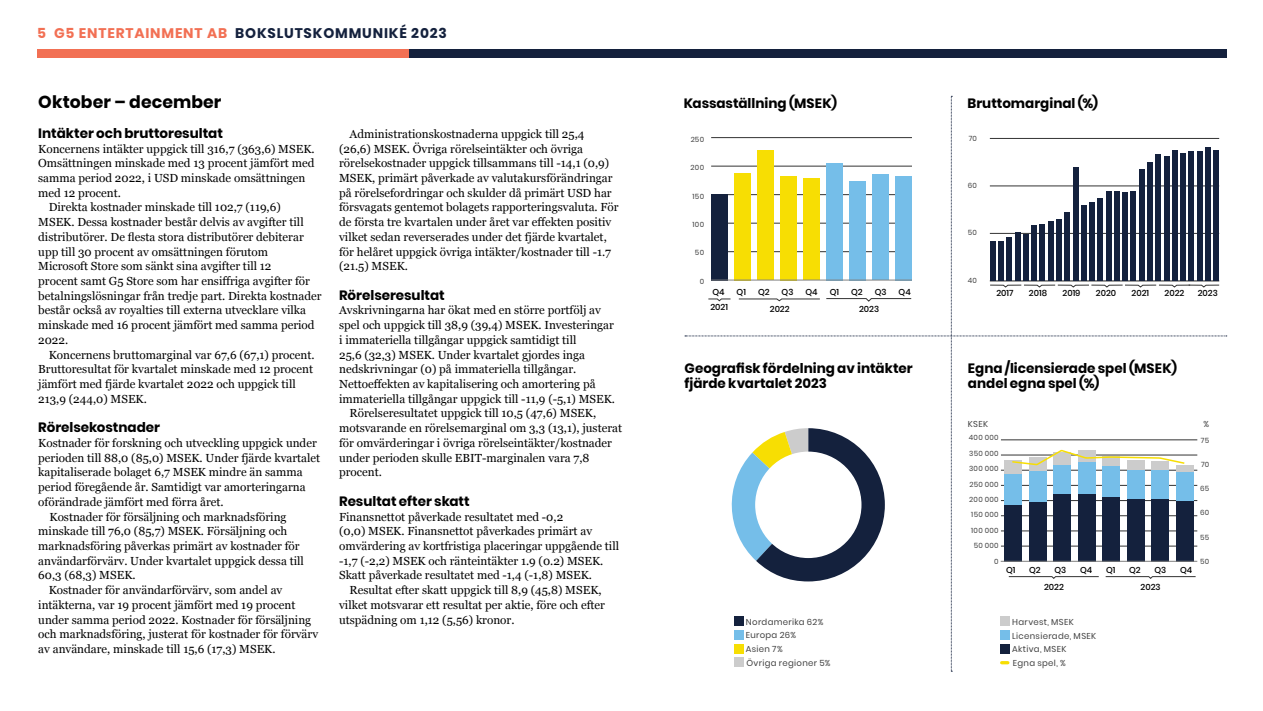
<style>
.page{position:relative;width:1263px;height:711px;background:#fff}
.page>*{position:absolute;margin:0;border:0;box-sizing:border-box;transform-origin:0 0}
.G5_Headline_11_5pt{font:700 17.25px "Poppins";letter-spacing:.005em;color:#000}
.t1{font:700 13.95px "Poppins";letter-spacing:.06em;color:#14213d}
.G5_Subheader{font:700 13.5px/14.7px "Poppins";color:#000}
.G5_Body_indent{font:11.7px/14.7px "Georgia";color:#000}
.G5_Body{font:11.7px/14.7px "Georgia";color:#000}
.graph_legend{font:8.55px "Poppins";letter-spacing:.04em;color:#404040}
.G5_Graph_year{font:500 8.55px "Poppins";color:#000}
.graph_numbers{font:7.2px "Poppins";letter-spacing:.045em;color:#404040}
.s1{color:#f27054}
</style>
<div class="page">
<div style="left:37px;top:49px;width:1189px;height:9px;background:#14213d"></div>
<div style="left:37px;top:49px;width:371px;height:9px;background:#f27054"></div>
<svg style="left:685px;top:96px;width:542px;height:575px"></svg>
<p class="t1" style="left:37px;top:25px;width:411px"><span class="s1">5 G5 ENTERTAINMENT AB</span> BOKSLUTSKOMMUNIKÉ 2023</p>
<p class="G5_Headline_11_5pt" style="left:38px;top:92px;width:185px">Oktober – december</p>
<p class="G5_Subheader" style="left:38px;top:126px;width:186px">Intäkter och bruttoresultat</p>
<p class="G5_Body" style="left:38px;top:140px;width:278px">Koncernens intäkter uppgick till 316,7 (363,6) MSEK.<br>Omsättningen minskade med 13 procent jämfört med samma period 2022, i USD minskade omsättningen med 12 procent.</p>
<p class="G5_Body_indent" style="left:38px;top:199px;width:285px;text-indent:11px">Direkta kostnader minskade till 102,7 (119,6)<br>MSEK. Dessa kostnader består delvis av avgifter till distributörer. De flesta stora distributörer debiterar upp till 30 procent av omsättningen förutom<br>Microsoft Store som sänkt sina avgifter till 12<br>procent samt G5 Store som har ensiffriga avgifter för betalningslösningar från tredje part. Direkta kostnader består också av royalties till externa utvecklare vilka minskade med 16 procent jämfört med samma period 2022.</p>
<p class="G5_Body_indent" style="left:38px;top:346px;width:278px;text-indent:11px">Koncernens bruttomarginal var 67,6 (67,1) procent.<br>Bruttoresultat för kvartalet minskade med 12 procent jämfört med fjärde kvartalet 2022 och uppgick till 213,9 (244,0) MSEK.</p>
<p class="G5_Subheader" style="left:38px;top:420px;width:123px">Rörelsekostnader</p>
<p class="G5_Body" style="left:38px;top:434px;width:283px">Kostnader för forskning och utveckling uppgick under perioden till 88,0 (85,0) MSEK. Under fjärde kvartalet kapitaliserade bolaget 6,7 MSEK mindre än samma period föregående år. Samtidigt var amorteringarna oförändrade jämfört med förra året.</p>
<p class="G5_Body" style="left:38px;top:508px;width:267px;text-indent:11px">Kostnader för försäljning och marknadsföring minskade till 76,0 (85,7) MSEK. Försäljning och marknadsföring påverkas primärt av kostnader för användarförvärv. Under kvartalet uppgick dessa till 60,3 (68,3) MSEK.</p>
<p class="G5_Body_indent" style="left:38px;top:581px;width:281px;text-indent:11px">Kostnader för användarförvärv, som andel av intäkterna, var 19 procent jämfört med 19 procent under samma period 2022. Kostnader för försäljning och marknadsföring, justerat för kostnader för förvärv av användare, minskade till 15,6 (17,3) MSEK.</p>
<p class="G5_Body_indent" style="left:339px;top:126px;width:281px;text-indent:11px">Administrationskostnaderna uppgick till 25,4 (26,6) MSEK. Övriga rörelseintäkter och övriga rörelsekostnader uppgick tillsammans till -14,1 (0,9)<br>MSEK, primärt påverkade av valutakursförändringar på rörelsefordringar och skulder då primärt USD har försvagats gentemot bolagets rapporteringsvaluta. För de första tre kvartalen under året var effekten positiv vilket sedan reverserades under det fjärde kvartalet, för helåret uppgick övriga intäkter/kostnader till -1.7 (21.5) MSEK.</p>
<p class="G5_Subheader" style="left:339px;top:287px;width:107px">Rörelseresultat</p>
<p class="G5_Body" style="left:339px;top:302px;width:277px">Avskrivningarna har ökat med en större portfölj av spel och uppgick till 38,9 (39,4) MSEK. Investeringar i immateriella tillgångar uppgick samtidigt till<br>25,6 (32,3) MSEK. Under kvartalet gjordes inga nedskrivningar (0) på immateriella tillgångar.<br>Nettoeffekten av kapitalisering och amortering på immateriella tillgångar uppgick till -11,9 (-5,1) MSEK.</p>
<p class="G5_Body_indent" style="left:339px;top:405px;width:284px;text-indent:11px">Rörelseresultatet uppgick till 10,5 (47,6) MSEK, motsvarande en rörelsemarginal om 3,3 (13,1), justerat för omvärderingar i övriga rörelseintäkter/kostnader under perioden skulle EBIT-marginalen vara 7,8 procent.</p>
<p class="G5_Subheader" style="left:339px;top:493px;width:132px">Resultat efter skatt</p>
<p class="G5_Body" style="left:339px;top:508px;width:281px">Finansnettot påverkade resultatet med -0,2<br>(0,0) MSEK. Finansnettot påverkades primärt av omvärdering av kortfristiga placeringar uppgående till -1,7 (-2,2) MSEK och ränteintäkter 1.9 (0.2) MSEK.<br>Skatt påverkade resultatet med -1,4 (-1,8) MSEK.</p>
<p class="G5_Body_indent" style="left:339px;top:581px;width:267px;text-indent:11px">Resultat efter skatt uppgick till 8,9 (45,8) MSEK, vilket motsvarar ett resultat per aktie, före och efter utspädning om 1,12 (5,56) kronor.</p>
<p class="G5_Subheader" style="left:684px;top:96px;width:155px">Kassaställning (MSEK)</p>
<p class="G5_Subheader" style="left:967px;top:96px;width:132px">Bruttomarginal (%)</p>
<p class="graph_numbers" style="left:691px;top:135px;width:15px">250</p>
<p class="graph_numbers" style="left:690px;top:163px;width:15px">200</p>
<p class="graph_numbers" style="left:692px;top:192px;width:13px">150</p>
<p class="graph_numbers" style="left:692px;top:220px;width:13px">100</p>
<p class="graph_numbers" style="left:695px;top:248px;width:11px">50</p>
<p class="graph_numbers" style="left:700px;top:277px;width:6px">0</p>
<p class="graph_numbers" style="left:969px;top:134px;width:10px">70</p>
<p class="graph_numbers" style="left:968px;top:181px;width:11px">60</p>
<p class="graph_numbers" style="left:968px;top:228px;width:11px">50</p>
<p class="graph_numbers" style="left:968px;top:276px;width:11px">40</p>
<p class="G5_Graph_year" style="left:712px;top:287px;width:14px">Q4</p>
<p class="G5_Graph_year" style="left:737px;top:287px;width:11px">Q1</p>
<p class="G5_Graph_year" style="left:758px;top:287px;width:13px">Q2</p>
<p class="G5_Graph_year" style="left:782px;top:287px;width:13px">Q3</p>
<p class="G5_Graph_year" style="left:805px;top:287px;width:14px">Q4</p>
<p class="G5_Graph_year" style="left:830px;top:287px;width:11px">Q1</p>
<p class="G5_Graph_year" style="left:851px;top:287px;width:13px">Q2</p>
<p class="G5_Graph_year" style="left:875px;top:287px;width:13px">Q3</p>
<p class="G5_Graph_year" style="left:898px;top:287px;width:14px">Q4</p>
<p class="G5_Graph_year" style="left:710px;top:302px;width:19px">2021</p>
<p class="G5_Graph_year" style="left:770px;top:304px;width:21px">2022</p>
<p class="G5_Graph_year" style="left:859px;top:304px;width:22px">2023</p>
<p class="G5_Graph_year" style="left:996px;top:288px;width:19px">2017</p>
<p class="G5_Graph_year" style="left:1029px;top:288px;width:20px">2018</p>
<p class="G5_Graph_year" style="left:1062px;top:288px;width:19px">2019</p>
<p class="G5_Graph_year" style="left:1096px;top:288px;width:22px">2020</p>
<p class="G5_Graph_year" style="left:1131px;top:288px;width:19px">2021</p>
<p class="G5_Graph_year" style="left:1164px;top:288px;width:21px">2022</p>
<p class="G5_Graph_year" style="left:1198px;top:288px;width:22px">2023</p>
<p class="G5_Subheader" style="left:685px;top:360px;width:230px">Geografisk fördelning av intäkter fjärde kvartalet 2023</p>
<p class="G5_Subheader" style="left:968px;top:360px;width:211px">Egna /licensierade spel (MSEK) andel egna spel (%)</p>
<p class="graph_legend" style="left:968px;top:419px;width:22px">KSEK</p>
<p class="graph_legend" style="left:1203px;top:419px;width:7px">%</p>
<p class="graph_numbers" style="left:969px;top:433px;width:31px">400 000</p>
<p class="graph_numbers" style="left:969px;top:449px;width:31px">350 000</p>
<p class="graph_numbers" style="left:969px;top:464px;width:31px">300 000</p>
<p class="graph_numbers" style="left:969px;top:479px;width:31px">250 000</p>
<p class="graph_numbers" style="left:969px;top:495px;width:31px">200 000</p>
<p class="graph_numbers" style="left:971px;top:510px;width:29px">150 000</p>
<p class="graph_numbers" style="left:971px;top:526px;width:29px">100 000</p>
<p class="graph_numbers" style="left:974px;top:541px;width:27px">50 000</p>
<p class="graph_numbers" style="left:994px;top:556px;width:6px">0</p>
<p class="graph_numbers" style="left:1201px;top:436px;width:10px">75</p>
<p class="graph_numbers" style="left:1201px;top:460px;width:10px">70</p>
<p class="graph_numbers" style="left:1200px;top:484px;width:11px">65</p>
<p class="graph_numbers" style="left:1200px;top:508px;width:11px">60</p>
<p class="graph_numbers" style="left:1200px;top:532px;width:11px">55</p>
<p class="graph_numbers" style="left:1200px;top:556px;width:11px">50</p>
<p class="G5_Graph_year" style="left:1006px;top:564px;width:11px">Q1</p>
<p class="G5_Graph_year" style="left:1029px;top:564px;width:13px">Q2</p>
<p class="G5_Graph_year" style="left:1054px;top:564px;width:13px">Q3</p>
<p class="G5_Graph_year" style="left:1080px;top:564px;width:14px">Q4</p>
<p class="G5_Graph_year" style="left:1106px;top:564px;width:11px">Q1</p>
<p class="G5_Graph_year" style="left:1129px;top:564px;width:13px">Q2</p>
<p class="G5_Graph_year" style="left:1154px;top:564px;width:13px">Q3</p>
<p class="G5_Graph_year" style="left:1180px;top:564px;width:14px">Q4</p>
<p class="G5_Graph_year" style="left:1044px;top:581px;width:21px">2022</p>
<p class="G5_Graph_year" style="left:1140px;top:581px;width:22px">2023</p>
<p class="graph_legend" style="left:746px;top:616px;width:79px">Nordamerika 62%</p>
<p class="graph_legend" style="left:746px;top:657px;width:86px">Övriga regioner 5%</p>
<p class="graph_legend" style="left:746px;top:630px;width:52px">Europa 26%</p>
<p class="graph_legend" style="left:746px;top:643px;width:38px">Asien 7%</p>
<p class="graph_legend" style="left:1012px;top:616px;width:63px">Harvest, MSEK</p>
<p class="graph_legend" style="left:1013px;top:657px;width:54px">Egna spel, %</p>
<p class="graph_legend" style="left:1012px;top:630px;width:86px">Licensierade, MSEK</p>
<p class="graph_legend" style="left:1012px;top:644px;width:56px">Aktiva, MSEK</p>
</div>
